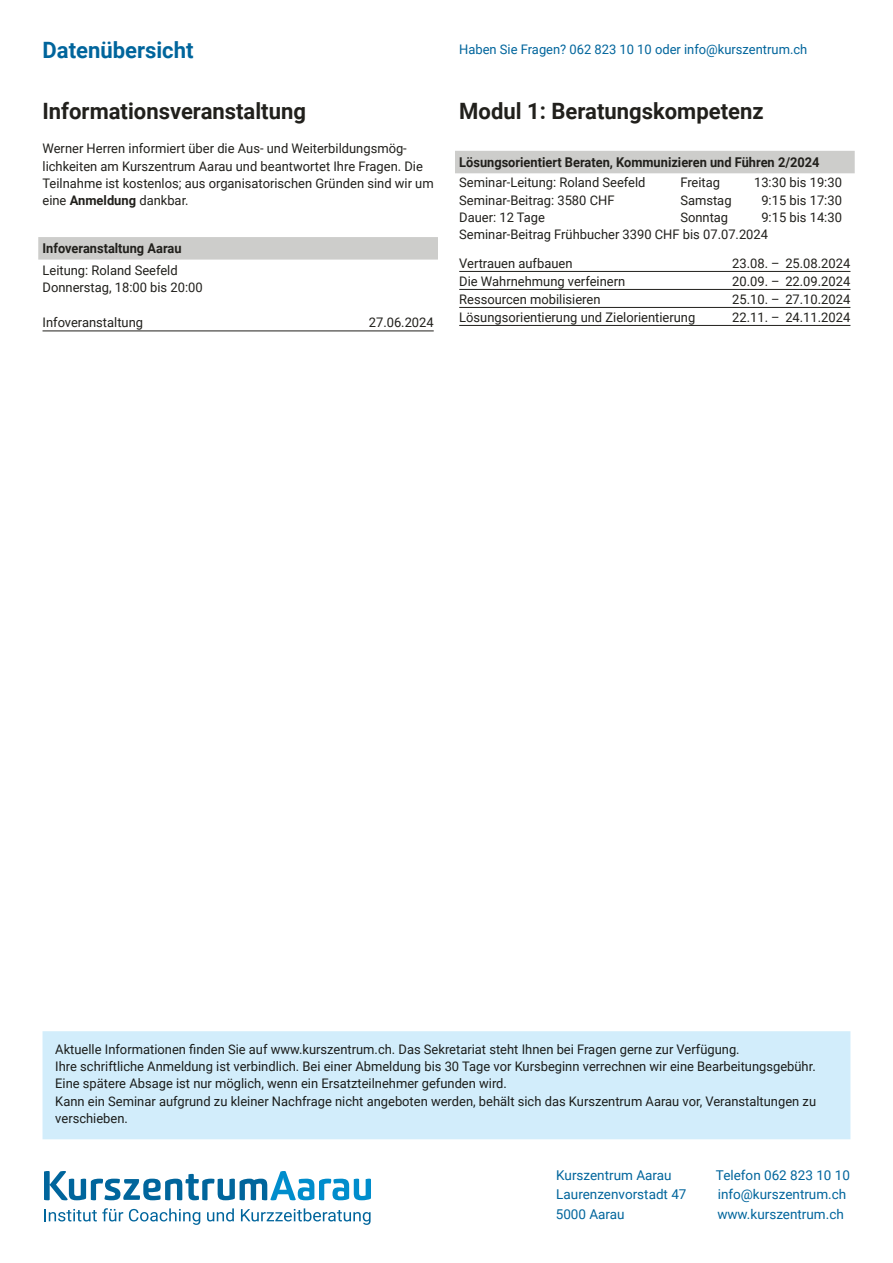
<style>
.page{position:relative;width:893px;height:1263px;background:#fff}
.page>*{position:absolute;margin:0;border:0;box-sizing:border-box;transform-origin:0 0}
.t1{font:700 22.5px "Roboto";color:#21201c}
.t2{font:700 22.5px "Roboto";color:#00659c}
.t3{font:13.5px/19.5px "Roboto";color:#00659c}
.t4{font:700 13.5px "Roboto";color:#21201c;scale:.95 1}
.t5{font:13.2px/17.2px "Roboto";color:#21201c}
.t6{font:13.2px "Roboto";color:#00659c}
.s1{font-weight:700}
</style>
<div class="page">
<div style="left:42px;top:1031px;width:809px;height:109px;background:#d2edfb"></div>
<div style="left:455px;top:151px;width:400px;height:22px;background:#cdcdcb"></div>
<hr style="left:459px;top:271px;width:391px;height:1px;background:#21201c">
<hr style="left:459px;top:289px;width:391px;height:1px;background:#21201c">
<hr style="left:459px;top:307px;width:391px;height:1px;background:#21201c">
<hr style="left:459px;top:325px;width:391px;height:1px;background:#21201c">
<svg style="left:44px;top:1171px;width:327px;height:29px"></svg>
<svg style="left:44px;top:1208px;width:79px;height:13px"></svg>
<svg style="left:129px;top:1208px;width:71px;height:17px"></svg>
<svg style="left:207px;top:1208px;width:27px;height:13px"></svg>
<svg style="left:241px;top:1208px;width:130px;height:17px"></svg>
<div style="left:38px;top:237px;width:400px;height:23px;background:#cdcdcb"></div>
<hr style="left:43px;top:331px;width:391px;height:1px;background:#21201c">
<h1 class="t2" style="left:43px;top:35px;width:153px">Datenübersicht</h1>
<p class="t6" style="left:459px;top:40px;width:350px">Haben Sie Fragen? 062 823 10 10 oder info@kurszentrum.ch</p>
<h1 class="t1" style="left:43px;top:95px;width:265px">Informationsveranstaltung</h1>
<p class="t5" style="left:43px;top:140px;width:393px">Werner Herren informiert über die Aus- und Weiterbildungsmög&shy;lichkeiten am Kurszentrum Aarau und beantwortet Ihre Fragen. Die Teilnahme ist kostenlos; aus organisatorischen Gründen sind wir um eine <span class="s1">Anmeldung</span> dankbar.</p>
<p class="t4" style="left:43px;top:239px;width:148px">Infoveranstaltung Aarau</p>
<p class="t5" style="left:43px;top:261px;width:162px">Leitung: Roland Seefeld<br>Donnerstag, 18:00 bis 20:00</p>
<p class="t5" style="left:43px;top:313px;width:102px">Infoveranstaltung</p>
<p class="t5" style="left:369px;top:313px;width:66px">27.06.2024</p>
<h1 class="t1" style="left:459px;top:95px;width:306px">Modul 1: Beratungskompetenz</h1>
<p class="t4" style="left:459px;top:153px;width:381px">Lösungsorientiert Beraten, Kommunizieren und Führen 2/2024</p>
<p class="t5" style="left:459px;top:174px;width:188px">Seminar-Leitung: Roland Seefeld<br>Seminar-Beitrag: 3580 CHF<br>Dauer: 12 Tage</p>
<p class="t5" style="left:680px;top:174px;width:41px">Freitag</p>
<p class="t5" style="left:754px;top:174px;width:89px">13:30 bis 19:30</p>
<p class="t5" style="left:680px;top:191px;width:53px">Samstag</p>
<p class="t5" style="left:761px;top:191px;width:82px">9:15 bis 17:30</p>
<p class="t5" style="left:680px;top:208px;width:49px">Sonntag</p>
<p class="t5" style="left:459px;top:208px;width:384px;text-indent:302px">9:15 bis 14:30<br>Seminar-Beitrag Frühbucher 3390 CHF bis 07.07.2024</p>
<p class="t5" style="left:459px;top:254px;width:115px">Vertrauen aufbauen</p>
<p class="t5" style="left:732px;top:254px;width:120px">23.08. – 25.08.2024</p>
<p class="t5" style="left:459px;top:272px;width:168px">Die Wahrnehmung verfeinern</p>
<p class="t5" style="left:732px;top:272px;width:120px">20.09. – 22.09.2024</p>
<p class="t5" style="left:459px;top:290px;width:143px">Ressourcen mobilisieren</p>
<p class="t5" style="left:732px;top:290px;width:120px">25.10. – 27.10.2024</p>
<p class="t5" style="left:459px;top:308px;width:238px">Lösungsorientierung und Zielorientierung</p>
<p class="t5" style="left:732px;top:308px;width:120px">22.11. – 24.11.2024</p>
<p class="t5" style="left:55px;top:1040px;width:762px">Aktuelle Informationen finden Sie auf www.kurszentrum.ch. Das Sekretariat steht Ihnen bei Fragen gerne zur Verfügung.<br>Ihre schriftliche Anmeldung ist verbindlich. Bei einer Abmeldung bis 30 Tage vor Kursbeginn verrechnen wir eine Bearbeitungsgebühr.<br>Eine spätere Absage ist nur möglich, wenn ein Ersatzteilnehmer gefunden wird.<br>Kann ein Seminar aufgrund zu kleiner Nachfrage nicht angeboten werden, behält sich das Kurszentrum Aarau vor, Veranstaltungen zu verschieben.</p>
<p class="t3" style="left:556px;top:1165px;width:132px">Kurszentrum Aarau<br>Laurenzenvorstadt 47<br>5000 Aarau</p>
<p class="t3" style="left:716px;top:1165px;width:136px">Telefon 062 823 10 10 info@kurszentrum.ch www.kurszentrum.ch</p>
</div>
